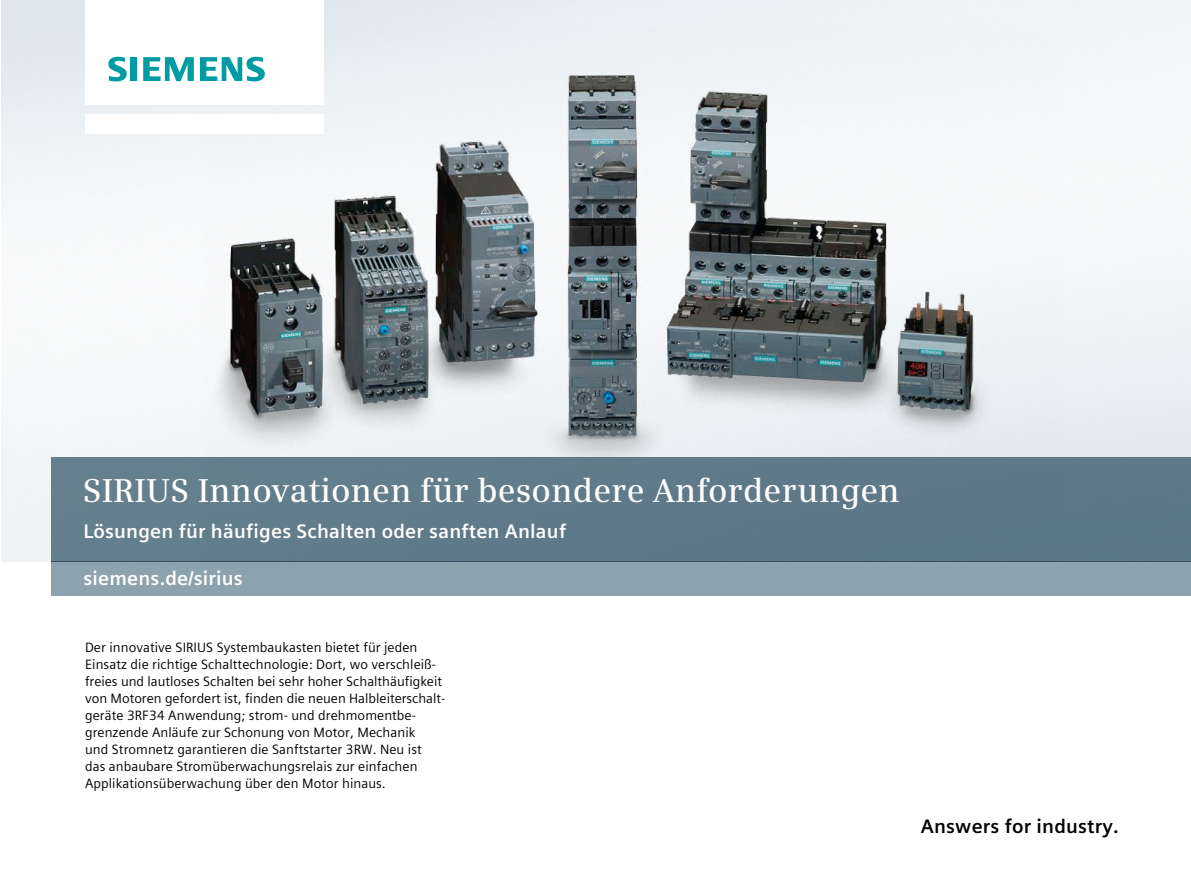
<style>
.page{position:relative;width:1191px;height:893px;background:#fff}
.page>*{position:absolute;margin:0;border:0;box-sizing:border-box;transform-origin:0 0}
.t1{font:600 33px "Siemens Serif";letter-spacing:.005em;color:#fff}
.t2{font:700 19.5px "Siemens Sans Global";letter-spacing:.01em;color:#fff}
.t3{font:700 19.5px "Siemens Sans Global";letter-spacing:.01em;color:#000}
.t4{font:13.5px/17px "Siemens Sans Global";letter-spacing:.005em;color:#000}
</style>
<div class="page">
<div style="left:51px;top:457px;width:1140px;height:104px;background:#5f7989"></div>
<div style="left:51px;top:561px;width:1140px;height:34px;background:#8ca3af"></div>
<img style="left:206px;top:27px;width:856px;height:430px">
<div style="left:85px;top:114px;width:238px;height:19px;background:#fff"></div>
<div style="left:85px;top:0;width:238px;height:105px;background:#fff"></div>
<svg style="left:108px;top:57px;width:19px;height:24px"></svg>
<div style="left:130px;top:57px;width:7px;height:24px;background:#009ba3"></div>
<svg style="left:143px;top:57px;width:51px;height:24px"></svg>
<svg style="left:200px;top:57px;width:65px;height:24px"></svg>
<h1 class="t1" style="left:83px;top:471px;width:818px">SIRIUS Innovationen für besondere Anforderungen</h1>
<h2 class="t2" style="left:83px;top:516px;width:484px">Lösungen für häufiges Schalten oder sanften Anlauf</h2>
<h2 class="t2" style="left:83px;top:563px;width:161px">siemens.de/sirius</h2>
<p class="t4" style="left:85px;top:639px;width:362px">Der innovative SIRIUS Systembaukasten bietet für jeden Einsatz die richtige Schalttechnologie: Dort, wo verschleiß&shy;freies und lautloses Schalten bei sehr hoher Schalthäufigkeit von Motoren gefordert ist, finden die neuen Halbleiterschalt&shy;geräte 3RF34 Anwendung; strom- und drehmomentbe&shy;grenzende Anläufe zur Schonung von Motor, Mechanik<br>und Stromnetz garantieren die Sanftstarter 3RW. Neu ist<br>das anbaubare Stromüberwachungsrelais zur einfachen Applikationsüberwachung über den Motor hinaus.</p>
<h2 class="t3" style="left:920px;top:812px;width:199px">Answers for industry.</h2>
</div>
